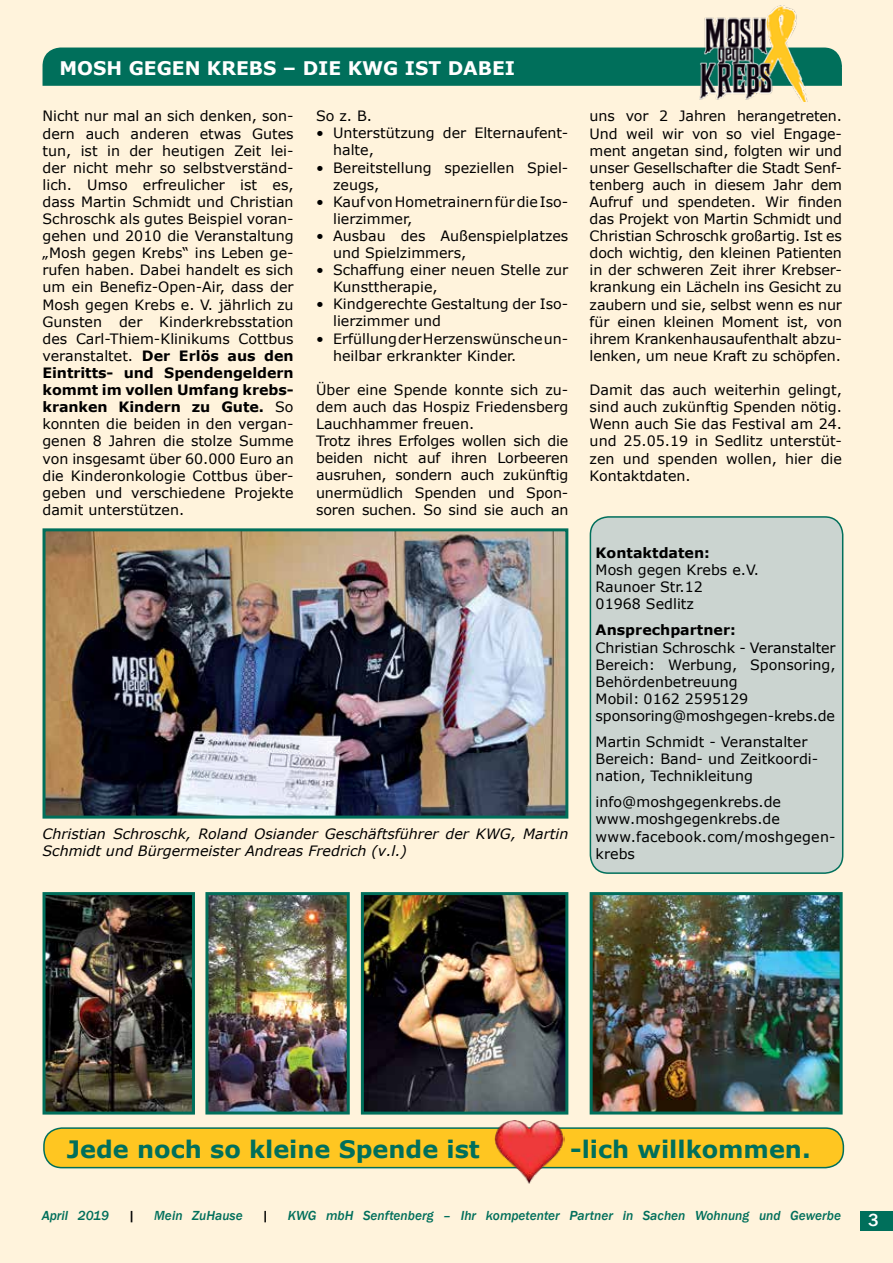
<style>
.page{position:relative;width:893px;height:1263px;background:#fff3dc}
.page>*{position:absolute;margin:0;border:0;box-sizing:border-box;transform-origin:0 0}
.t1{font:700 24px "Verdana";color:#006f5b}
.t2{font:700 18.75px "Verdana";color:#fff}
.t3{font:500 18px "Franklin Gothic";color:#fff}
.t4{font:14.25px/17.1px "Verdana";color:#000}
.t5{font:italic 14.25px/17.1px "Verdana";color:#000}
.t6{font:700 14.25px "Verdana";color:#000}
.t7{font:italic 500 13.5px "Franklin Gothic";color:#006f5b}
.t8{font:italic 500 13.5px "Franklin Gothic";color:#000}
.s1{font-weight:700}
</style>
<div class="page">
<div style="left:860px;top:1211px;width:33px;height:20px;background:#006f5b"></div>
<div style="left:44px;top:1128px;width:799px;height:39px;background:#ffc621;border-radius:18px"></div>
<div style="left:43px;top:1127px;width:801px;height:41px;border:2px solid #006f5b;border-radius:18px"></div>
<div style="left:590px;top:517px;width:253px;height:356px;background:#cbd4d0;border-radius:18px"></div>
<div style="left:590px;top:516px;width:253px;height:358px;border:2px solid #006f5b;border-radius:18px"></div>
<div style="left:43px;top:48px;width:799px;height:38px;background:#006f5b"></div>
<img style="left:697px;top:5px;width:115px;height:97px">
<img style="left:365px;top:896px;width:199px;height:214px">
<div style="left:361px;top:892px;width:207px;height:222px;border:3px solid #006f5b"></div>
<img style="left:209px;top:896px;width:137px;height:214px">
<div style="left:205px;top:892px;width:145px;height:222px;border:3px solid #006f5b"></div>
<img style="left:594px;top:896px;width:245px;height:214px">
<div style="left:590px;top:892px;width:253px;height:222px;border:3px solid #006f5b"></div>
<img style="left:47px;top:532px;width:517px;height:283px">
<div style="left:43px;top:528px;width:525px;height:291px;border:3px solid #006f5b"></div>
<img style="left:47px;top:896px;width:144px;height:214px">
<div style="left:43px;top:892px;width:152px;height:222px;border:3px solid #006f5b"></div>
<img style="left:494px;top:1120px;width:70px;height:64px">
<h2 class="t2" style="left:60px;top:54px;width:457px">MOSH GEGEN KREBS – DIE KWG IST DABEI</h2>
<p class="t4" style="left:43px;top:108px;width:253px;text-align:justify">Nicht nur mal an sich denken, son&shy;dern auch anderen etwas Gutes tun, ist in der heutigen Zeit lei&shy;der nicht mehr so selbstverständ&shy;lich. Umso erfreulicher ist es, dass Martin Schmidt und Christian Schroschk als gutes Beispiel voran&shy;gehen und 2010 die Veranstaltung „Mosh gegen Krebs“ ins Leben ge&shy;rufen haben. Dabei handelt es sich um ein Benefiz-Open-Air, dass der Mosh gegen Krebs e. V. jährlich zu Gunsten der Kinderkrebsstation des Carl-Thiem-Klinikums Cottbus veranstaltet. <span class="s1">Der Erlös aus den Eintritts- und Spendengeldern kommt im vollen Umfang krebs&shy;kranken Kindern zu Gute.</span> So konnten die beiden in den vergan&shy;genen 8 Jahren die stolze Summe von insgesamt über 60.000 Euro an die Kinderonkologie Cottbus über&shy;geben und verschiedene Projekte damit unterstützen.</p>
<p class="t4" style="left:316px;top:107px;width:57px">So z. B.</p>
<p class="t4" style="left:333px;top:124px;width:237px;text-indent:-17px">• Unterstützung der Elternaufent&shy;halte,</p>
<p class="t4" style="left:333px;top:159px;width:237px;text-indent:-17px">• Bereitstellung speziellen Spiel&shy;zeugs,</p>
<p class="t4" style="left:333px;top:193px;width:237px;text-indent:-17px">• Kauf von Hometrainern für die Iso&shy;lierzimmer,</p>
<p class="t4" style="left:333px;top:227px;width:237px;text-indent:-17px">• Ausbau des Außenspielplatzes und Spielzimmers,</p>
<p class="t4" style="left:333px;top:261px;width:237px;text-indent:-17px">• Schaffung einer neuen Stelle zur<br>Kunsttherapie,</p>
<p class="t4" style="left:333px;top:295px;width:237px;text-indent:-17px">• Kindgerechte Gestaltung der Iso&shy;lierzimmer und</p>
<p class="t4" style="left:333px;top:330px;width:237px;text-indent:-17px">• Erfüllung der Herzenswünsche un&shy;heilbar erkrankter Kinder.</p>
<p class="t4" style="left:316px;top:381px;width:254px">Über eine Spende konnte sich zu&shy;dem auch das Hospiz Friedensberg<br>Lauchhammer freuen.<br>Trotz ihres Erfolges wollen sich die beiden nicht auf ihren Lorbeeren ausruhen, sondern auch zukünftig unermüdlich Spenden und Spon&shy;soren suchen. So sind sie auch an</p>
<p class="t5" style="left:43px;top:825px;width:527px">Christian Schroschk, Roland Osiander Geschäftsführer der KWG, Martin<br>Schmidt und Bürgermeister Andreas Fredrich (v.l.)</p>
<p class="t4" style="left:590px;top:108px;width:254px;text-align:justify">uns vor 2 Jahren herangetreten.<br>Und weil wir von so viel Engage&shy;ment angetan sind, folgten wir und unser Gesellschafter die Stadt Senf&shy;tenberg auch in diesem Jahr dem Aufruf und spendeten. Wir finden das Projekt von Martin Schmidt und Christian Schroschk großartig. Ist es doch wichtig, den kleinen Patienten in der schweren Zeit ihrer Krebser&shy;krankung ein Lächeln ins Gesicht zu zaubern und sie, selbst wenn es nur für einen kleinen Moment ist, von ihrem Krankenhausaufenthalt abzu&shy;lenken, um neue Kraft zu schöpfen.</p>
<p class="t4" style="left:590px;top:381px;width:254px;text-align:justify">Damit das auch weiterhin gelingt, sind auch zukünftig Spenden nötig.<br>Wenn auch Sie das Festival am 24. und 25.05.19 in Sedlitz unterstüt&shy;zen und spenden wollen, hier die Kontaktdaten.</p>
<p class="t6" style="left:596px;top:543px;width:116px">Kontaktdaten:</p>
<p class="t4" style="left:596px;top:561px;width:165px">Mosh gegen Krebs e.V.<br>Raunoer Str.12<br>01968 Sedlitz</p>
<p class="t6" style="left:596px;top:620px;width:142px">Ansprechpartner:</p>
<p class="t4" style="left:596px;top:639px;width:242px">Christian Schroschk - Veranstalter<br>Bereich: Werbung, Sponsoring,<br>Behördenbetreuung<br>Mobil: 0162 2595129 sponsoring@moshgegen-krebs.de</p>
<p class="t4" style="left:596px;top:733px;width:224px">Martin Schmidt - Veranstalter<br>Bereich: Band- und Zeitkoordi&shy;nation, Technikleitung</p>
<p class="t4" style="left:596px;top:793px;width:242px">info@moshgegenkrebs.de www.moshgegenkrebs.de www.facebook.com/moshgegen&shy;krebs</p>
<h1 class="t1" style="left:67px;top:1132px;width:414px">Jede noch so kleine Spende ist</h1>
<h1 class="t1" style="left:570px;top:1132px;width:242px">-lich willkommen.</h1>
<p class="t7" style="left:42px;top:1207px;width:69px">April 2019</p>
<p class="t8" style="left:128px;top:1207px;width:8px">|</p>
<p class="t7" style="left:154px;top:1207px;width:90px">Mein ZuHause</p>
<p class="t8" style="left:262px;top:1207px;width:8px">|</p>
<p class="t7" style="left:288px;top:1207px;width:555px">KWG mbH Senftenberg – Ihr kompetenter Partner in Sachen Wohnung und Gewerbe</p>
<p class="t3" style="left:868px;top:1209px;width:12px">3</p>
</div>
